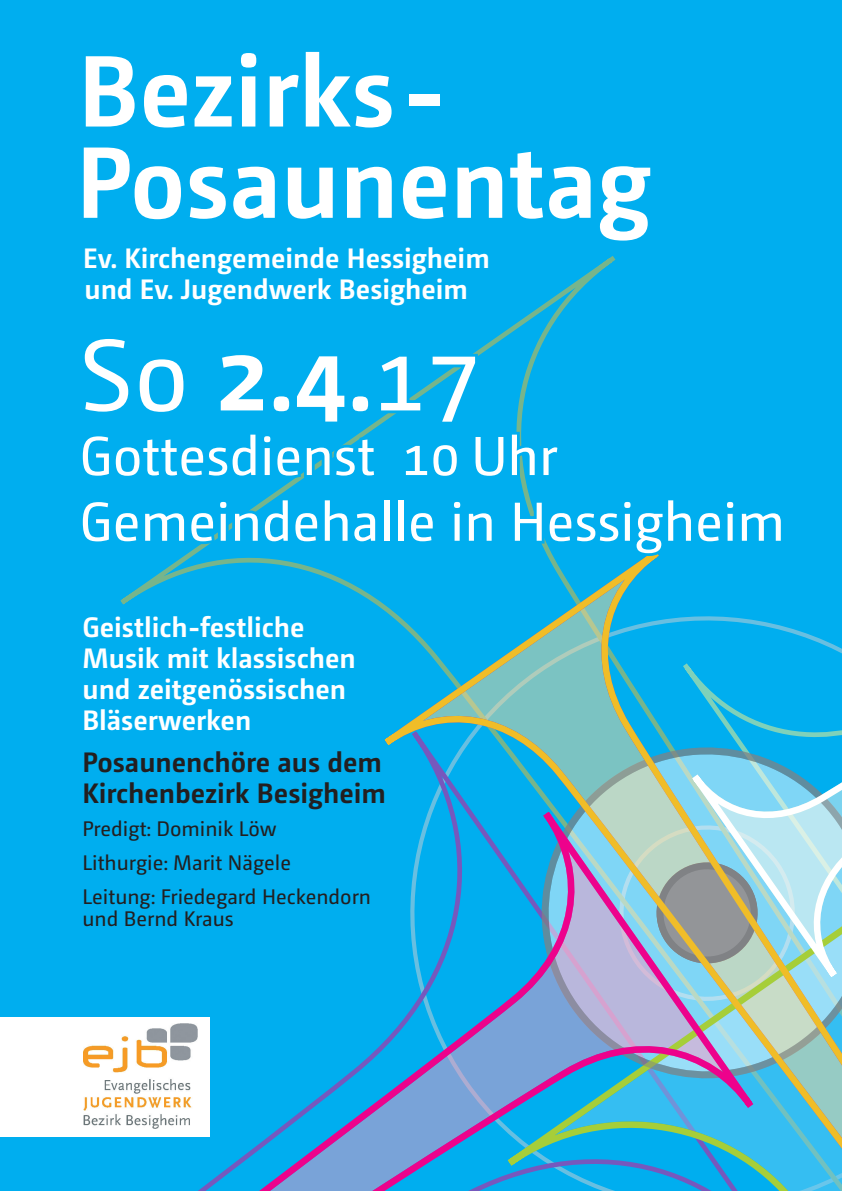
<style>
.page{position:relative;width:842px;height:1191px;background:#00aeef}
.page>*{position:absolute;margin:0;border:0;box-sizing:border-box;transform-origin:0 0}
.t1{font:700 101.1px "Camingo Dos";color:#fff}
.t2{font:101.1px "Camingo Dos";color:#fff}
.t3{font:54.7px "Camingo Dos";color:#fff}
.t4{font:700 28.1px "Camingo Dos";color:#fff}
.t5{font:700 28.1px "Camingo Dos";color:#231f20}
.t6{font:21.1px "Camingo Dos";color:#231f20}
.s1{font-weight:700}
</style>
<div class="page">
<svg style="left:377px;top:559px;width:465px;height:626px"></svg>
<svg style="left:188px;top:804px;width:572px;height:387px"></svg>
<svg style="left:538px;top:256px;width:78px;height:52px"></svg>
<svg style="left:291px;top:333px;width:257px;height:148px"></svg>
<svg style="left:197px;top:495px;width:82px;height:52px"></svg>
<svg style="left:524px;top:495px;width:135px;height:64px"></svg>
<div style="left:0;top:1017px;width:210px;height:119px;background:#fff"></div>
<img style="left:84px;top:1023px;width:114px;height:105px">
<p class="t1" style="left:78px;top:30px;width:370px">Bezirks-</p>
<p class="t1" style="left:76px;top:121px;width:577px">Posaunentag</p>
<p class="t4" style="left:83px;top:241px;width:408px">Ev. Kirchengemeinde Hessigheim</p>
<p class="t4" style="left:84px;top:272px;width:385px">und Ev. Jugendwerk Besigheim</p>
<p class="t2" style="left:79px;top:316px;width:402px">So <span class="s1">2.4.</span>17</p>
<p class="t3" style="left:79px;top:424px;width:480px">Gottesdienst 10 Uhr</p>
<p class="t3" style="left:79px;top:489px;width:707px">Gemeindehalle in Hessigheim</p>
<p class="t4" style="left:82px;top:610px;width:224px">Geistlich-festliche</p>
<p class="t4" style="left:82px;top:641px;width:275px">Musik mit klassischen</p>
<p class="t4" style="left:82px;top:672px;width:265px">und zeitgenössischen</p>
<p class="t4" style="left:82px;top:703px;width:170px">Bläserwerken</p>
<p class="t5" style="left:82px;top:745px;width:301px">Posaunenchöre aus dem</p>
<p class="t5" style="left:82px;top:776px;width:305px">Kirchenbezirk Besigheim</p>
<p class="t6" style="left:82px;top:816px;width:196px">Predigt: Dominik Löw</p>
<p class="t6" style="left:82px;top:850px;width:210px">Lithurgie: Marit Nägele</p>
<p class="t6" style="left:82px;top:884px;width:290px">Leitung: Friedegard Heckendorn</p>
<p class="t6" style="left:82px;top:906px;width:153px">und Bernd Kraus</p>
</div>
